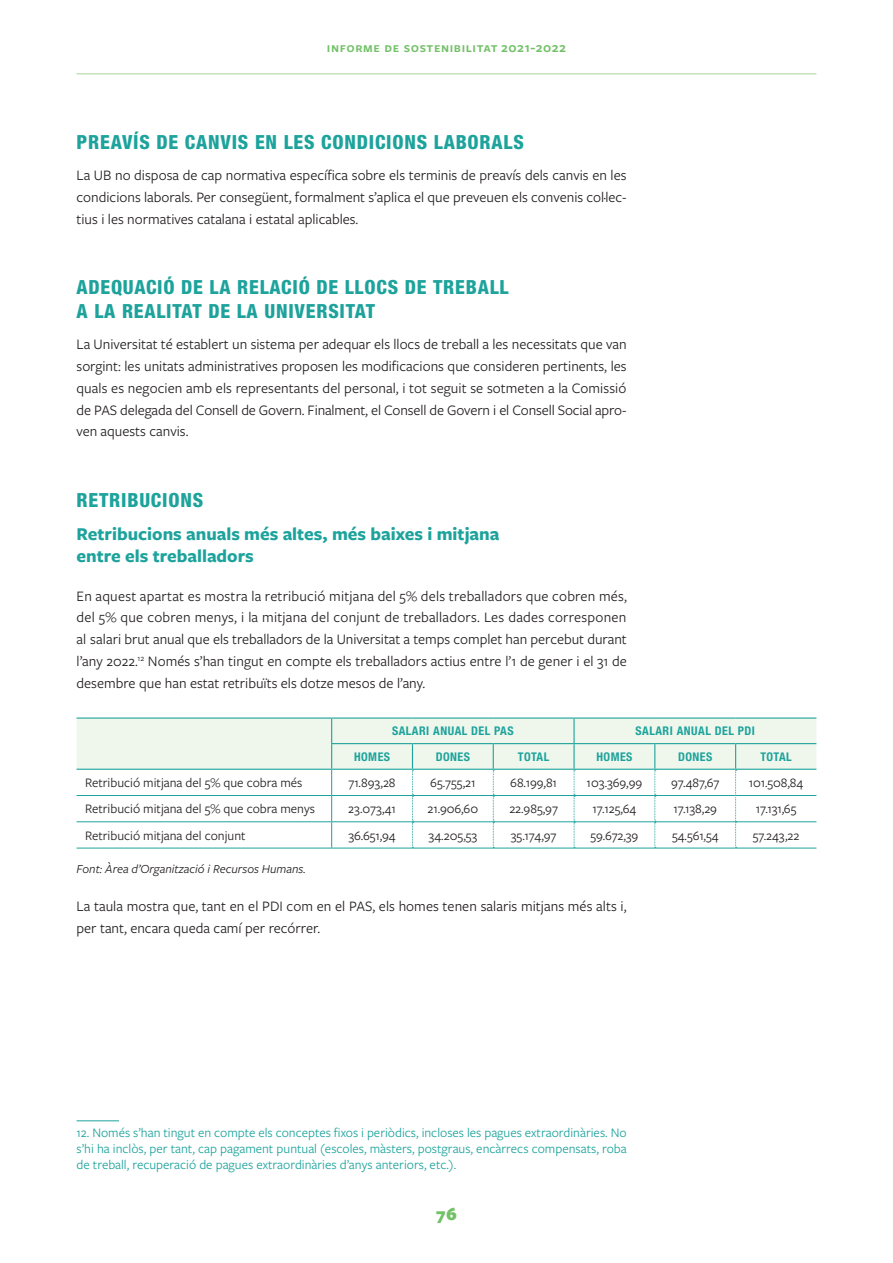
<style>
.page{position:relative;width:893px;height:1263px;background:#fff}
.page>*{position:absolute;margin:0;border:0;box-sizing:border-box;transform-origin:0 0}
.ladillo_1{font:800 condensed 19.5px/24px "Helvetica Neue LT Std";letter-spacing:.04em;color:#1da39c}
.ladillo_2__1_2{font:700 18.75px/21.8px "Freight Sans Pro";color:#1da39c}
.t1{font:900 18px "Freight Sans Pro";color:#71c167}
.Text_general{font:15px/21.8px "Freight Sans Pro";color:#231f20;text-align:justify}
.t2{font:600 14.25px "Freight Sans Pro";letter-spacing:.04em;color:#71c167}
.Esquema_3_txt{font:13.5px "Freight Sans Pro";color:#231f20}
.Peus_pàgina{font:13.5px/16.2px "Freight Sans Pro";color:#1da39c;text-align:justify}
.Font_taula{font:italic 12.75px "Freight Sans Pro";color:#231f20}
.Esquema_1_nivell{font:700 condensed 12px "Helvetica Neue LT Std";letter-spacing:.04em;color:#1da39c}
</style>
<div class="page">
<hr style="left:77px;top:73px;width:739px;height:2px;background:#c6e2bd">
<hr style="left:736px;top:848px;width:80px;height:1px;background:#1da39c">
<hr style="left:332px;top:848px;width:80px;height:1px;background:#1da39c">
<hr style="left:412px;top:848px;width:81px;height:1px;background:#1da39c">
<hr style="left:493px;top:848px;width:81px;height:1px;background:#1da39c">
<hr style="left:574px;top:848px;width:81px;height:1px;background:#1da39c">
<hr style="left:655px;top:848px;width:81px;height:1px;background:#1da39c">
<svg style="left:77px;top:719px;width:739px;height:129px"></svg>
<hr style="left:77px;top:848px;width:255px;height:1px;background:#1da39c">
<hr style="left:77px;top:717px;width:255px;height:2px;background:#1da39c">
<hr style="left:332px;top:717px;width:80px;height:2px;background:#1da39c">
<hr style="left:412px;top:717px;width:81px;height:2px;background:#1da39c">
<hr style="left:493px;top:717px;width:81px;height:2px;background:#1da39c">
<hr style="left:574px;top:717px;width:81px;height:2px;background:#1da39c">
<hr style="left:655px;top:717px;width:81px;height:2px;background:#1da39c">
<hr style="left:736px;top:717px;width:80px;height:2px;background:#1da39c">
<hr style="left:77px;top:769px;width:255px;height:1px;background:#1da39c">
<hr style="left:332px;top:769px;width:80px;height:1px;background:#1da39c">
<hr style="left:412px;top:769px;width:81px;height:1px;background:#1da39c">
<hr style="left:493px;top:769px;width:81px;height:1px;background:#1da39c">
<hr style="left:574px;top:769px;width:81px;height:1px;background:#1da39c">
<hr style="left:655px;top:769px;width:81px;height:1px;background:#1da39c">
<hr style="left:736px;top:769px;width:80px;height:1px;background:#1da39c">
<hr style="left:77px;top:1120px;width:42px;height:1px;background:#1da39c">
<p class="t2" style="left:327px;top:38px;width:241px">informe de sostenibilitat 2021-2022</p>
<p class="ladillo_1" style="left:77px;top:130px;width:449px">PREAVÍS DE CANVIS EN LES CONDICIONS LABORALS</p>
<p class="Text_general" style="left:77px;top:164px;width:551px">La UB no disposa de cap normativa específica sobre els terminis de preavís dels canvis en les condicions laborals. Per consegüent, formalment s’aplica el que preveuen els convenis col·lec&shy;tius i les normatives catalana i estatal aplicables.</p>
<p class="ladillo_1" style="left:77px;top:275px;width:434px">ADEQUACIÓ DE LA RELACIÓ DE LLOCS DE TREBALL<br>A LA REALITAT DE LA UNIVERSITAT</p>
<p class="Text_general" style="left:77px;top:333px;width:552px">La Universitat té establert un sistema per adequar els llocs de treball a les necessitats que van sorgint: les unitats administratives proposen les modificacions que consideren pertinents, les quals es negocien amb els representants del personal, i tot seguit se sotmeten a la Comissió de PAS delegada del Consell de Govern. Finalment, el Consell de Govern i el Consell Social apro&shy;ven aquests canvis.</p>
<p class="ladillo_1" style="left:77px;top:487px;width:128px">RETRIBUCIONS</p>
<p class="ladillo_2__1_2" style="left:77px;top:522px;width:424px">Retribucions anuals més altes, més baixes i mitjana entre els treballadors</p>
<p class="Text_general" style="left:77px;top:584px;width:552px">En aquest apartat es mostra la retribució mitjana del 5% dels treballadors que cobren més, del 5% que cobren menys, i la mitjana del conjunt de treballadors. Les dades corresponen al salari brut anual que els treballadors de la Universitat a temps complet han percebut durant l’any 2022.<sup>12</sup> Només s’han tingut en compte els treballadors actius entre l’1 de gener i el 31 de desembre que han estat retribuïts els dotze mesos de l’any.</p>
<p class="Esquema_1_nivell" style="left:392px;top:724px;width:123px">SALARI ANUAL DEL PAS</p>
<p class="Esquema_1_nivell" style="left:636px;top:724px;width:121px">SALARI ANUAL DEL PDI</p>
<p class="Esquema_1_nivell" style="left:354px;top:749px;width:38px">HOMES</p>
<p class="Esquema_1_nivell" style="left:436px;top:749px;width:36px">DONES</p>
<p class="Esquema_1_nivell" style="left:518px;top:749px;width:33px">TOTAL</p>
<p class="Esquema_1_nivell" style="left:596px;top:749px;width:38px">HOMES</p>
<p class="Esquema_1_nivell" style="left:678px;top:749px;width:36px">DONES</p>
<p class="Esquema_1_nivell" style="left:760px;top:749px;width:33px">TOTAL</p>
<p class="Esquema_3_txt" style="left:85px;top:773px;width:219px">Retribució mitjana del 5% que cobra més</p>
<p class="Esquema_3_txt" style="left:349px;top:773px;width:49px">71.893,28</p>
<p class="Esquema_3_txt" style="left:430px;top:773px;width:47px">65.755,21</p>
<p class="Esquema_3_txt" style="left:510px;top:773px;width:48px">68.199,81</p>
<p class="Esquema_3_txt" style="left:587px;top:773px;width:57px">103.369,99</p>
<p class="Esquema_3_txt" style="left:671px;top:773px;width:50px">97.487,67</p>
<p class="Esquema_3_txt" style="left:749px;top:773px;width:56px">101.508,84</p>
<p class="Esquema_3_txt" style="left:85px;top:800px;width:232px">Retribució mitjana del 5% que cobra menys</p>
<p class="Esquema_3_txt" style="left:348px;top:800px;width:49px">23.073,41</p>
<p class="Esquema_3_txt" style="left:428px;top:800px;width:52px">21.906,60</p>
<p class="Esquema_3_txt" style="left:509px;top:800px;width:50px">22.985,97</p>
<p class="Esquema_3_txt" style="left:592px;top:800px;width:45px">17.125,64</p>
<p class="Esquema_3_txt" style="left:673px;top:800px;width:45px">17.138,29</p>
<p class="Esquema_3_txt" style="left:756px;top:800px;width:42px">17.131,65</p>
<p class="Esquema_3_txt" style="left:85px;top:826px;width:162px">Retribució mitjana del conjunt</p>
<p class="Esquema_3_txt" style="left:349px;top:826px;width:49px">36.651,94</p>
<p class="Esquema_3_txt" style="left:429px;top:826px;width:50px">34.205,53</p>
<p class="Esquema_3_txt" style="left:511px;top:826px;width:47px">35.174,97</p>
<p class="Esquema_3_txt" style="left:590px;top:826px;width:49px">59.672,39</p>
<p class="Esquema_3_txt" style="left:672px;top:826px;width:48px">54.561,54</p>
<p class="Esquema_3_txt" style="left:753px;top:826px;width:48px">57.243,22</p>
<p class="Font_taula" style="left:77px;top:860px;width:231px">Font: Àrea d’Organització i Recursos Humans.</p>
<p class="Text_general" style="left:77px;top:895px;width:551px">La taula mostra que, tant en el PDI com en el PAS, els homes tenen salaris mitjans més alts i, per tant, encara queda camí per recórrer.</p>
<p class="Peus_pàgina" style="left:77px;top:1124px;width:552px">12. Només s’han tingut en compte els conceptes fixos i periòdics, incloses les pagues extraordinàries. No s’hi ha inclòs, per tant, cap pagament puntual (escoles, màsters, postgraus, encàrrecs compensats, roba de treball, recuperació de pagues extraordinàries d’anys anteriors, etc.).</p>
<p class="t1" style="left:436px;top:1201px;width:22px">76</p>
</div>
